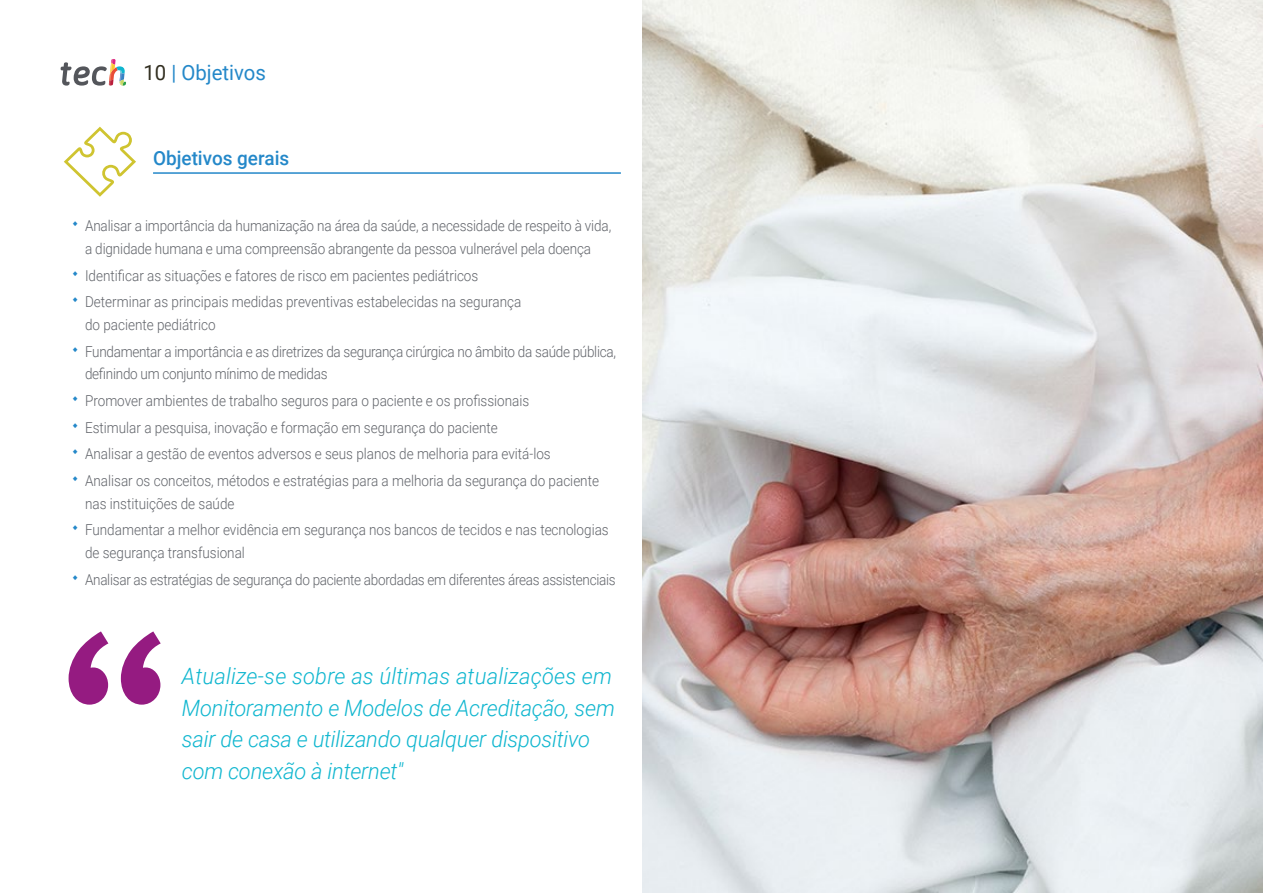
<style>
.page{position:relative;width:1263px;height:893px;background:#fff}
.page>*{position:absolute;margin:0;border:0;box-sizing:border-box;transform-origin:0 0}
.t1{font:italic 300 22.5px/31.5px "Roboto";letter-spacing:-.01em;color:#0fb6cf}
.t2{font:21px "Roboto";color:#2488c9}
.t3{font:500 19.5px "Roboto";color:#2488c9}
.t4{font:300 15px/26.7px "Roboto";color:#61646a;scale:.9 1}
.t5{font:300 15px/26.7px "Roboto";letter-spacing:-.02em;color:#61646a;scale:.9 1}
.s1{color:#312e20}
</style>
<div class="page">
<hr style="left:153px;top:173px;width:468px;height:1px;background:#2488c9">
<svg style="left:64px;top:127px;width:72px;height:70px"></svg>
<svg style="left:69px;top:631px;width:92px;height:74px"></svg>
<svg style="left:61px;top:59px;width:65px;height:27px"></svg>
<img style="left:642px;top:0;width:621px;height:893px">
<h2 class="t2" style="left:144px;top:57px;width:124px"><span class="s1">10</span> | Objetivos</h2>
<h3 class="t3" style="left:153px;top:144px;width:138px">Objetivos gerais</h3>
<p class="t4" style="left:85px;top:214px;width:586px;line-height:22.5px">Analisar a importância da humanização na área da saúde, a necessidade de respeito à vida, a dignidade humana e uma compreensão abrangente da pessoa vulnerável pela doença</p>
<p class="t4" style="left:85px;top:261px;width:486px">Identificar as situações e fatores de risco em pacientes pediátricos<br>Determinar as principais medidas preventivas estabelecidas na segurança</p>
<p class="t5" style="left:85px;top:311px;width:591px">do paciente pediátrico<br>Fundamentar a importância e as diretrizes da segurança cirúrgica no âmbito da saúde pública,</p>
<p class="t4" style="left:85px;top:360px;width:573px">definindo um conjunto mínimo de medidas<br>Promover ambientes de trabalho seguros para o paciente e os profissionais<br>Estimular a pesquisa, inovação e formação em segurança do paciente<br>Analisar a gestão de eventos adversos e seus planos de melhoria para evitá-los Analisar os conceitos, métodos e estratégias para a melhoria da segurança do paciente</p>
<p class="t4" style="left:85px;top:489px;width:583px">nas instituições de saúde<br>Fundamentar a melhor evidência em segurança nos bancos de tecidos e nas tecnologias</p>
<p class="t5" style="left:85px;top:539px;width:591px">de segurança transfusional<br>Analisar as estratégias de segurança do paciente abordadas em diferentes áreas assistenciais</p>
<h1 class="t1" style="left:182px;top:660px;width:434px">Atualize-se sobre as últimas atualizações em Monitoramento e Modelos de Acreditação, sem sair de casa e utilizando qualquer dispositivo com conexão à internet"</h1>
</div>
